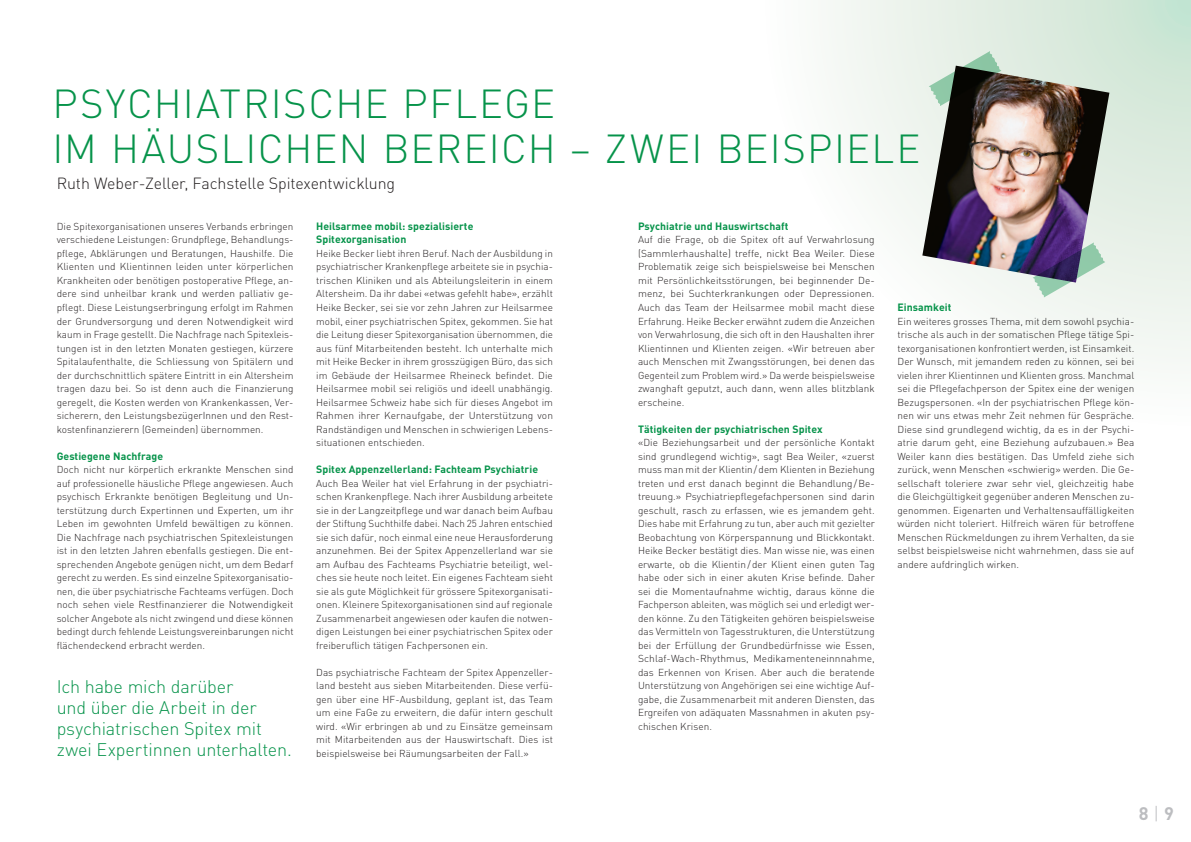
<style>
.page{position:relative;width:1191px;height:842px;background:#fff}
.page>*{position:absolute;margin:0;border:0;box-sizing:border-box;transform-origin:0 0}
.titel{font:300 40px/45px "DIN";letter-spacing:.035em;color:#06934a}
.Zitat{font:300 18px/21px "DIN";letter-spacing:-.01em;color:#06934a}
.t1{font:700 18px "DIN";color:#bcbdc0}
.Name{font:300 16px "DIN";letter-spacing:-.01em;color:#231f20}
.untertitel{font:700 10.5px/13.5px "DIN";letter-spacing:.005em;color:#06934a}
.grundtext{font:300 10px/13.5px "DIN";letter-spacing:.005em;color:#231f20;text-align:justify}
.s1{font-weight:300}
</style>
<div class="page">
<svg style="left:833px;top:0;width:358px;height:359px"></svg>
<img style="left:922px;top:66px;width:187px;height:217px">
<svg style="left:1032px;top:242px;width:73px;height:55px;background:#8b8da3"></svg>
<svg style="left:928px;top:51px;width:73px;height:55px;background:#7c897e"></svg>
<p class="titel" style="left:52px;top:81px;width:869px">PSYCHIATRISCHE PFLEGE<br>IM HÄUSLICHEN BEREICH – ZWEI BEISPIELE</p>
<p class="Name" style="left:57px;top:174px;width:340px">Ruth Weber-Zeller, Fachstelle Spitexentwicklung</p>
<p class="grundtext" style="left:57px;top:220px;width:238px">Die Spitexorganisationen unseres Verbands erbringen verschiedene Leistungen: Grundpflege, Behandlungs&shy;pflege, Abklärungen und Beratungen, Haushilfe. Die Klienten und Klientinnen leiden unter körperlichen Krankheiten oder benötigen postoperative Pflege, an&shy;dere sind unheilbar krank und werden palliativ ge&shy;pflegt. Diese Leistungserbringung erfolgt im Rahmen der Grundversorgung und deren Notwendigkeit wird kaum in Frage gestellt. Die Nachfrage nach Spitexleis&shy;tungen ist in den letzten Monaten gestiegen, kürzere Spitalaufenthalte, die Schliessung von Spitälern und der durchschnittlich spätere Eintritt in ein Altersheim tragen dazu bei. So ist denn auch die Finanzierung geregelt, die Kosten werden von Krankenkassen, Ver&shy;sicherern, den LeistungsbezügerInnen und den Rest&shy;kostenfinanzierern (Gemeinden) übernommen.</p>
<p class="untertitel" style="left:57px;top:448px;width:108px">Gestiegene Nachfrage</p>
<p class="grundtext" style="left:57px;top:463px;width:238px">Doch nicht nur körperlich erkrankte Menschen sind auf professionelle häusliche Pflege angewiesen. Auch psychisch Erkrankte benötigen Begleitung und Un&shy;terstützung durch Expertinnen und Experten, um ihr Leben im gewohnten Umfeld bewältigen zu können.<br>Die Nachfrage nach psychiatrischen Spitexleistungen ist in den letzten Jahren ebenfalls gestiegen. Die ent&shy;sprechenden Angebote genügen nicht, um dem Bedarf gerecht zu werden. Es sind einzelne Spitexorganisatio&shy;nen, die über psychiatrische Fachteams verfügen. Doch noch sehen viele Restfinanzierer die Notwendigkeit solcher Angebote als nicht zwingend und diese können bedingt durch fehlende Leistungsvereinbarungen nicht flächendeckend erbracht werden.</p>
<p class="Zitat" style="left:57px;top:676px;width:237px">Ich habe mich darüber<br>und über die Arbeit in der psychiatrischen Spitex mit zwei Expertinnen unterhalten.</p>
<p class="untertitel" style="left:316px;top:219px;width:159px">Heilsarmee mobil: spezialisierte<br>Spitexorganisation</p>
<p class="grundtext" style="left:316px;top:247px;width:238px">Heike Becker liebt ihren Beruf. Nach der Ausbildung in psychiatrischer Krankenpflege arbeitete sie in psychia&shy;trischen Kliniken und als Abteilungsleiterin in einem Altersheim. Da ihr dabei «etwas gefehlt habe», erzählt Heike Becker, sei sie vor zehn Jahren zur Heilsarmee mobil, einer psychiatrischen Spitex, gekommen. Sie hat die Leitung dieser Spitexorganisation übernommen, die aus fünf Mitarbeitenden besteht. Ich unterhalte mich mit Heike Becker in ihrem grosszügigen Büro, das sich im Gebäude der Heilsarmee Rheineck befindet. Die Heilsarmee mobil sei religiös und ideell unabhängig.<br>Heilsarmee Schweiz habe sich für dieses Angebot im Rahmen ihrer Kernaufgabe, der Unterstützung von Randständigen und Menschen in schwierigen Lebens&shy;situationen entschieden.</p>
<p class="untertitel" style="left:316px;top:462px;width:223px">Spitex Appenzellerland: Fachteam Psychiatrie</p>
<p class="grundtext" style="left:316px;top:476px;width:238px">Auch Bea Weiler hat viel Erfahrung in der psychiatri&shy;schen Krankenpflege. Nach ihrer Ausbildung arbeitete sie in der Langzeitpflege und war danach beim Aufbau der Stiftung Suchthilfe dabei. Nach 25 Jahren entschied sie sich dafür, noch einmal eine neue Herausforderung anzunehmen. Bei der Spitex Appenzellerland war sie am Aufbau des Fachteams Psychiatrie beteiligt, wel&shy;ches sie heute noch leitet. Ein eigenes Fachteam sieht sie als gute Möglichkeit für grössere Spitexorganisati&shy;onen. Kleinere Spitexorganisationen sind auf regionale Zusammenarbeit angewiesen oder kaufen die notwen&shy;digen Leistungen bei einer psychiatrischen Spitex oder freiberuflich tätigen Fachpersonen ein.</p>
<p class="grundtext" style="left:316px;top:665px;width:238px">Das psychiatrische Fachteam der Spitex Appenzeller&shy;land besteht aus sieben Mitarbeitenden. Diese verfü&shy;gen über eine HF-Ausbildung, geplant ist, das Team um eine FaGe zu erweitern, die dafür intern geschult wird. «Wir erbringen ab und zu Einsätze gemeinsam mit Mitarbeitenden aus der Hauswirtschaft. Dies ist beispielsweise bei Räumungsarbeiten der Fall.»</p>
<p class="untertitel" style="left:638px;top:219px;width:152px">Psychiatrie und Hauswirtschaft</p>
<p class="grundtext" style="left:638px;top:233px;width:238px">Auf die Frage, ob die Spitex oft auf Verwahrlosung (Sammlerhaushalte) treffe, nickt Bea Weiler. Diese Problematik zeige sich beispielsweise bei Menschen mit Persönlichkeitsstörungen, bei beginnender De&shy;menz, bei Suchterkrankungen oder Depressionen.<br>Auch das Team der Heilsarmee mobil macht diese Erfahrung. Heike Becker erwähnt zudem die Anzeichen von Verwahrlosung, die sich oft in den Haushalten ihrer Klientinnen und Klienten zeigen. «Wir betreuen aber auch Menschen mit Zwangsstörungen, bei denen das Gegenteil zum Problem wird.» Da werde beispielsweise zwanghaft geputzt, auch dann, wenn alles blitzblank erscheine.</p>
<p class="untertitel" style="left:638px;top:421px;width:186px">Tätigkeiten der psychiatrischen Spitex</p>
<p class="grundtext" style="left:638px;top:436px;width:238px">«Die Beziehungsarbeit und der persönliche Kontakt sind grundlegend wichtig», sagt Bea Weiler, «zuerst muss man mit der Klientin/dem Klienten in Beziehung treten und erst danach beginnt die Behandlung/Be&shy;treuung.» Psychiatriepflegefachpersonen sind darin geschult, rasch zu erfassen, wie es jemandem geht.<br>Dies habe mit Erfahrung zu tun, aber auch mit gezielter Beobachtung von Körperspannung und Blickkontakt.<br>Heike Becker bestätigt dies. Man wisse nie, was einen erwarte, ob die Klientin/ der Klient einen guten Tag habe oder sich in einer akuten Krise befinde. Daher sei die Momentaufnahme wichtig, daraus könne die Fachperson ableiten, was möglich sei und erledigt wer&shy;den könne. Zu den Tätigkeiten gehören beispielsweise das Vermitteln von Tagesstrukturen, die Unterstützung bei der Erfüllung der Grundbedürfnisse wie Essen, Schlaf-Wach- Rhythmus, Medikamenteneinnnahme, das Erkennen von Krisen. Aber auch die beratende Unterstützung von Angehörigen sei eine wichtige Auf&shy;gabe, die Zusammenarbeit mit anderen Diensten, das Ergreifen von adäquaten Massnahmen in akuten psy&shy;chischen Krisen.</p>
<p class="untertitel" style="left:897px;top:300px;width:55px">Einsamkeit</p>
<p class="grundtext" style="left:897px;top:314px;width:238px">Ein weiteres grosses Thema, mit dem sowohl psychia&shy;trische als auch in der somatischen Pflege tätige Spi&shy;texorganisationen konfrontiert werden, ist Einsamkeit.<br>Der Wunsch, mit jemandem reden zu können, sei bei vielen ihrer Klientinnen und Klienten gross. Manchmal sei die Pflegefachperson der Spitex eine der wenigen Bezugspersonen. «In der psychiatrischen Pflege kön&shy;nen wir uns etwas mehr Zeit nehmen für Gespräche.<br>Diese sind grundlegend wichtig, da es in der Psychi&shy;atrie darum geht, eine Beziehung aufzubauen.» Bea Weiler kann dies bestätigen. Das Umfeld ziehe sich zurück, wenn Menschen «schwierig» werden. Die Ge&shy;sellschaft toleriere zwar sehr viel, gleichzeitig habe die Gleichgültigkeit gegenüber anderen Menschen zu&shy;genommen. Eigenarten und Verhaltensauffälligkeiten würden nicht toleriert. Hilfreich wären für betroffene Menschen Rückmeldungen zu ihrem Verhalten, da sie selbst beispielsweise nicht wahrnehmen, dass sie auf andere aufdringlich wirken.</p>
<h2 class="t1" style="left:1138px;top:802px;width:37px">8 <span class="s1">|</span> 9</h2>
</div>
